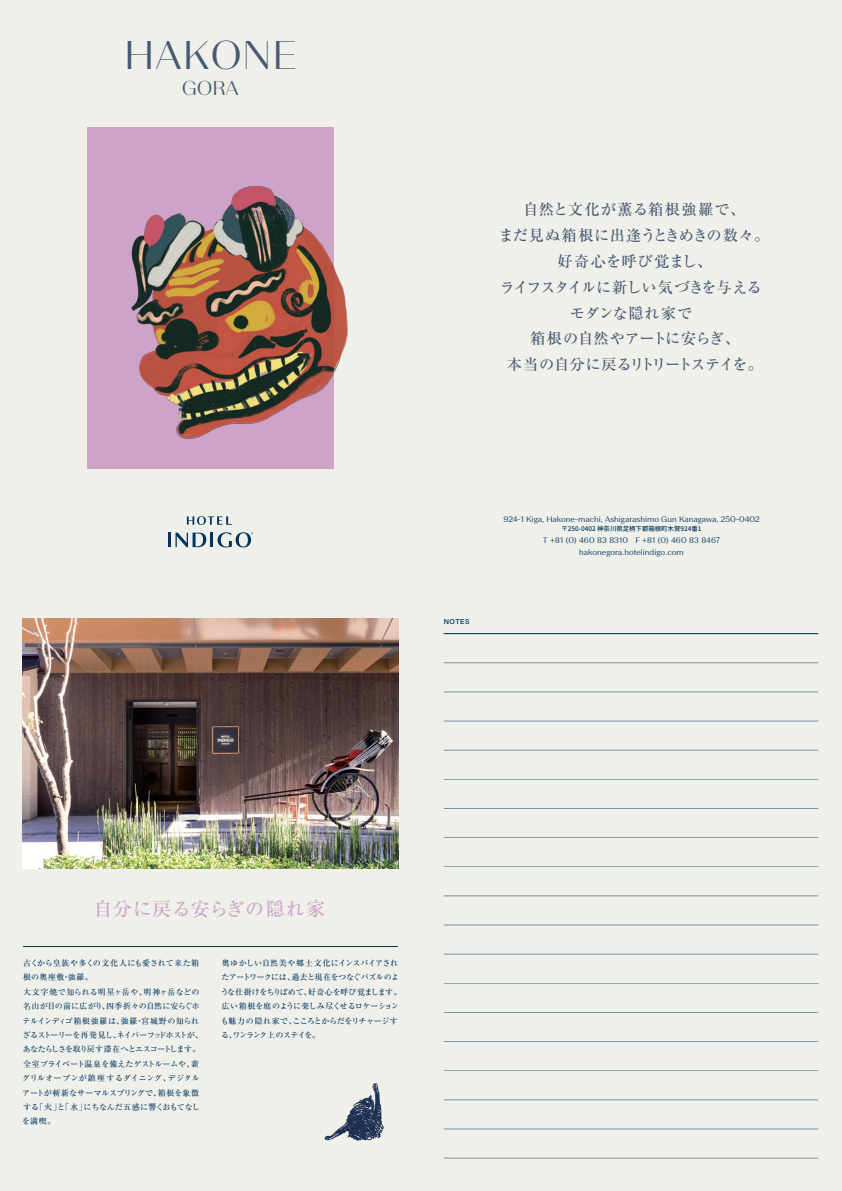
<style>
.page{position:relative;width:842px;height:1191px;background:#f0f0ea}
.page>*{position:absolute;margin:0;border:0;box-sizing:border-box;transform-origin:0 0}
.t1{font:300 40px "Beausite Grand";letter-spacing:.03em;color:#475a73}
.t2{font:300 20px "Beausite Grand";color:#475a73}
.t3{font:500 19px "Ryumin Pr 6";letter-spacing:.025em;color:#cda4c7}
.t4{font:500 15.2px/25.8px "Ryumin Pr 6";color:#475a73;text-align:center}
.t5{font:500 8px/14.4px "Ryumin Pr 6";letter-spacing:-.025em;color:#00345e}
.t6{font:300 8px/12px "Beausite Fit";color:#00345e;text-align:center}
.t7{font:500 7px "Beausite Classic";letter-spacing:.06em;color:#00345e}
.t8{font:500 6.4px "Noto Sans JP";color:#00345e}
</style>
<div class="page">
<img style="left:23px;top:618px;width:375px;height:250px">
<div style="left:87px;top:127px;width:247px;height:341px;background:#cda4c7"></div>
<img style="left:87px;top:186px;width:261px;height:283px">
<hr style="left:23px;top:946px;width:375px;height:1px;background:#00345e">
<svg style="left:187px;top:516px;width:45px;height:9px"></svg>
<svg style="left:175px;top:532px;width:31px;height:15px"></svg>
<hr style="left:168px;top:532px;width:3px;height:15px;background:#00345e">
<hr style="left:210px;top:532px;width:3px;height:15px;background:#00345e">
<svg style="left:218px;top:532px;width:35px;height:15px"></svg>
<hr style="left:444px;top:1157px;width:374px;height:1px;background:#00345e">
<hr style="left:444px;top:1128px;width:374px;height:1px;background:#00345e">
<hr style="left:444px;top:1099px;width:374px;height:1px;background:#00345e">
<hr style="left:444px;top:1070px;width:374px;height:1px;background:#00345e">
<hr style="left:444px;top:1041px;width:374px;height:1px;background:#00345e">
<hr style="left:444px;top:1012px;width:374px;height:1px;background:#00345e">
<hr style="left:444px;top:983px;width:374px;height:1px;background:#00345e">
<hr style="left:444px;top:954px;width:374px;height:1px;background:#00345e">
<hr style="left:444px;top:924px;width:374px;height:1px;background:#00345e">
<hr style="left:444px;top:895px;width:374px;height:1px;background:#00345e">
<hr style="left:444px;top:866px;width:374px;height:1px;background:#00345e">
<hr style="left:444px;top:837px;width:374px;height:1px;background:#00345e">
<hr style="left:444px;top:808px;width:374px;height:1px;background:#00345e">
<hr style="left:444px;top:779px;width:374px;height:1px;background:#00345e">
<hr style="left:444px;top:750px;width:374px;height:1px;background:#00345e">
<hr style="left:444px;top:721px;width:374px;height:1px;background:#00345e">
<hr style="left:444px;top:691px;width:374px;height:1px;background:#00345e">
<hr style="left:444px;top:662px;width:374px;height:1px;background:#00345e">
<hr style="left:444px;top:633px;width:374px;height:1px;background:#00345e">
<svg style="left:325px;top:1083px;width:59px;height:58px"></svg>
<h1 class="t1" style="left:124px;top:29px;width:174px">HAKONE</h1>
<h2 class="t2" style="left:182px;top:75px;width:58px">GORA</h2>
<h3 class="t4" style="left:498px;top:196px;width:272px">自然と文化が薫る箱根強羅で、<br>まだ見ぬ箱根に出逢うときめきの数々。好奇心を呼び覚まし、<br>ライフスタイルに新しい気づきを与えるモダンな隠れ家で<br>箱根の自然やアートに安らぎ、<br>本当の自分に戻るリトリートステイを。</h3>
<p class="t7" style="left:444px;top:616px;width:27px">NOTES</p>
<p class="t6" style="left:503px;top:512px;width:258px">924-1 Kiga, Hakone-machi, Ashigarashimo Gun Kanagawa, 250-0402</p>
<p class="t8" style="left:561px;top:525px;width:141px">〒250-0402 神奈川県足柄下郡箱根町木賀924番1</p>
<p class="t6" style="left:543px;top:534px;width:179px">T +81 (0) 460 83 8310 F +81 (0) 460 83 8467 hakonegora.hotelindigo.com</p>
<h3 class="t3" style="left:94px;top:894px;width:233px">自分に戻る安らぎの隠れ家</h3>
<p class="t5" style="left:22px;top:955px;width:182px">古くから皇族や多くの文化人にも愛されて来た箱根の奥座敷・強羅。<br>大文字焼で知られる明星ヶ岳や、明神ヶ岳などの名山が目の前に広がり、四季折々の自然に安らぐホテルインディゴ箱根強羅は、強羅・宮城野の知られざるストーリーを再発見し、ネイバーフッドホストが、あなたらしさを取り戻す滞在へとエスコートします。全室プライベート温泉を備えたゲストルームや、薪グリルオーブンが鎮座するダイニング、デジタルアートが斬新なサーマルスプリングで、箱根を象徴する「火」と「水」にちなんだ五感に響くおもてなしを満喫。</p>
<p class="t5" style="left:221px;top:955px;width:183px">奥ゆかしい自然美や郷土文化にインスパイアされたアートワークには、過去と現在をつなぐパズルのような仕掛けをちりばめて、好奇心を呼び覚まします。広い箱根を庭のように楽しみ尽くせるロケーションも魅力の隠れ家で、こころとからだをリチャージする、ワンランク上のステイを。</p>
</div>
